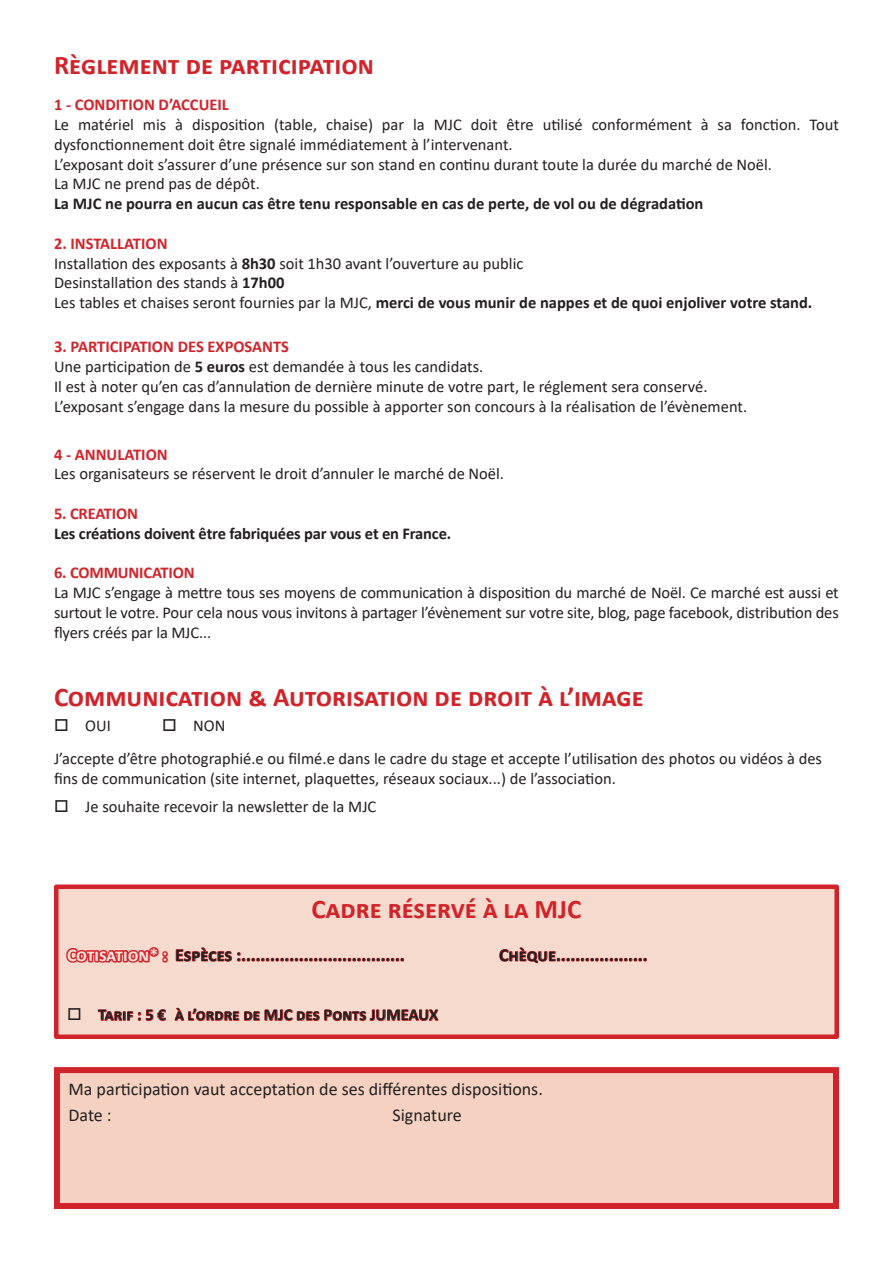
<style>
.page{position:relative;width:893px;height:1263px;background:#fff}
.page>*{position:absolute;margin:0;border:0;box-sizing:border-box;transform-origin:0 0}
.t1{font:700 27px "Calibri";color:#d1232a}
.t2{font:700 18px "Calibri";color:#231f20}
.t3{font:18px/25.8px "Calibri";color:#231f20}
.t4{font:16.5px/19.8px "Calibri";color:#231f20}
.t5{font:700 16.5px "Calibri";color:#231f20}
.t6{font:700 16.5px "Calibri";letter-spacing:-.01em;color:#d1232a}
.s1{font-weight:700;color:#d1232a}
.s2{font-weight:700}
.s3{color:#f9e5dc}
</style>
<div class="page">
<div style="left:56px;top:887px;width:781px;height:150px;background:#f7dace"></div>
<svg style="left:66px;top:947px;width:338px;height:16px"></svg>
<svg style="left:499px;top:947px;width:148px;height:16px"></svg>
<svg style="left:98px;top:1009px;width:68px;height:12px"></svg>
<svg style="left:174px;top:1008px;width:265px;height:13px"></svg>
<div style="left:54px;top:884px;width:785px;height:155px;border:4px solid #d1232a"></div>
<div style="left:57px;top:1070px;width:779px;height:136px;background:#f5d1c2"></div>
<div style="left:54px;top:1067px;width:785px;height:142px;border:6px solid #d1232a"></div>
<h1 class="t1" style="left:54px;top:46px;width:321px">Règlement de participation</h1>
<p class="t6" style="left:54px;top:93px;width:176px">1 - CONDITION D’ACCUEIL</p>
<p class="t4" style="left:54px;top:114px;width:786px">Le matériel mis à disposition (table, chaise) par la MJC doit être utilisé conformément à sa fonction. Tout dysfonctionnement doit être signalé immédiatement à l’intervenant.<br>L’exposant doit s’assurer d’une présence sur son stand en continu durant toute la durée du marché de Noël.<br>La MJC ne prend pas de dépôt.</p>
<p class="t5" style="left:54px;top:192px;width:651px">La MJC ne pourra en aucun cas être tenu responsable en cas de perte, de vol ou de dégradation</p>
<p class="t4" style="left:54px;top:233px;width:760px"><span class="s1">2. INSTALLATION<br></span>Installation des exposants à <span class="s2">8h30</span> soit 1h30 avant l’ouverture au public<br>Desinstallation des stands à <span class="s2">17h00<br></span>Les tables et chaises seront fournies par la MJC, <span class="s2">merci de vous munir de nappes et de quoi enjoliver votre stand.</span></p>
<p class="t4" style="left:54px;top:336px;width:695px"><span class="s1">3. PARTICIPATION DES EXPOSANTS<br></span>Une participation de <span class="s2">5 euros</span> est demandée à tous les candidats.<br>Il est à noter qu’en cas d’annulation de dernière minute de votre part, le réglement sera conservé.<br>L’exposant s’engage dans la mesure du possible à apporter son concours à la réalisation de l’évènement.</p>
<p class="t6" style="left:54px;top:442px;width:115px">4 - ANNULATION</p>
<p class="t4" style="left:54px;top:464px;width:452px">Les organisateurs se réservent le droit d’annuler le marché de Noël.</p>
<p class="t6" style="left:54px;top:502px;width:86px">5. CREATION</p>
<p class="t5" style="left:54px;top:522px;width:399px">Les créations doivent être fabriquées par vous et en France.</p>
<p class="t6" style="left:54px;top:561px;width:142px">6. COMMUNICATION</p>
<p class="t4" style="left:54px;top:582px;width:786px;text-align:justify">La MJC s’engage à mettre tous ses moyens de communication à disposition du marché de Noël. Ce marché est aussi et surtout le votre. Pour cela nous vous invitons à partager l’évènement sur votre site, blog, page facebook, distribution des flyers créés par la MJC...</p>
<h1 class="t1" style="left:54px;top:678px;width:591px">Communication &amp; Autorisation de droit à l’image</h1>
<p class="t4" style="left:54px;top:716px;width:58px">□ OUI</p>
<p class="t4" style="left:54px;top:709px;width:769px;line-height:32.5px;text-indent:108px">□ NON<br>J’accepte d’être photographié.e ou filmé.e dans le cadre du stage et accepte l’utilisation des photos ou vidéos à des</p>
<p class="t4" style="left:54px;top:768px;width:563px">fins de communication (site internet, plaquettes, réseaux sociaux...) de l’association.</p>
<p class="t4" style="left:54px;top:796px;width:324px">□ Je souhaite recevoir la newsletter de la MJC</p>
<h1 class="t1" style="left:312px;top:890px;width:271px">Cadre réservé à la MJC</h1>
<p class="t2" style="left:67px;top:942px;width:339px"><span class="s3">Cotisation* :</span> Espèces :..................................</p>
<p class="t2" style="left:499px;top:942px;width:150px">Chèque...................</p>
<p class="t5" style="left:67px;top:1003px;width:373px">□ Tarif : 5 € à l’ordre de MJC des Ponts JUMEAUX</p>
<p class="t3" style="left:69px;top:1076px;width:476px">Ma participation vaut acceptation de ses différentes dispositions.<br>Date :</p>
<p class="t3" style="left:392px;top:1101px;width:71px">Signature</p>
</div>
